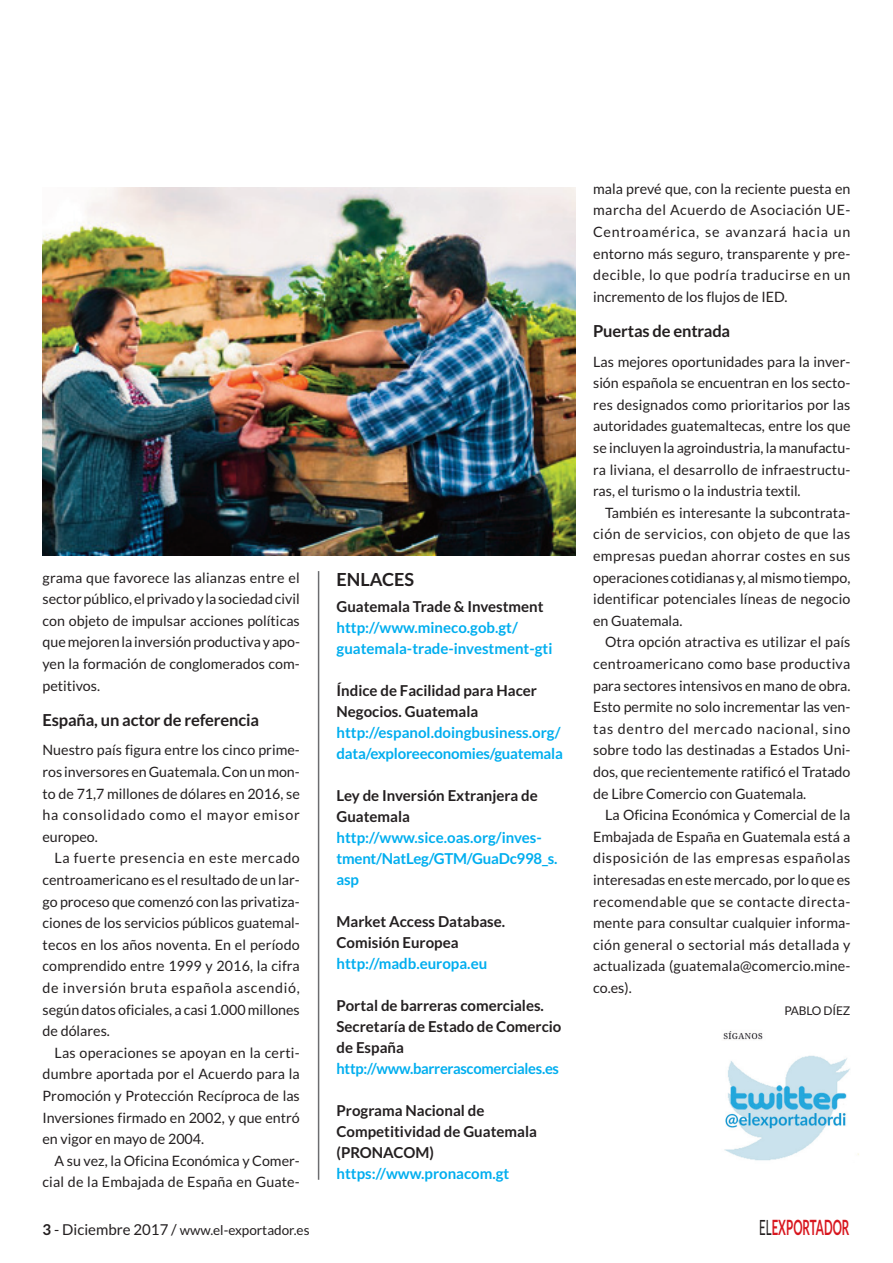
<style>
.page{position:relative;width:893px;height:1263px;background:#fff}
.page>*{position:absolute;margin:0;border:0;box-sizing:border-box;transform-origin:0 0}
.t1{font:700 21px "Lato";color:#d8171f;scale:.55 1}
.t2{font:700 18px "Lato";color:#231f20}
.t3{font:700 16.5px "Lato";letter-spacing:-.01em;color:#231f20}
.t4{font:700 15px/21px "Lato";color:#00aeef}
.t5{font:700 15px/21px "Lato";color:#231f20}
.t6{font:14.25px/21.6px "Lato";color:#231f20;text-align:justify}
.t7{font:14.25px "Lato";letter-spacing:.05em;color:#231f20}
.t8{font:14.25px "Lato";letter-spacing:.03em;color:#231f20}
.t9{font:14.25px "Lato";letter-spacing:.025em;color:#231f20}
.t10{font:14.25px "Lato";letter-spacing:.02em;color:#231f20}
.t11{font:14.25px "Lato";letter-spacing:.045em;color:#231f20}
.t12{font:14.25px "Lato";letter-spacing:.04em;color:#231f20}
.t13{font:13.5px "Lato";color:#231f20}
.t14{font:12px "Lato";letter-spacing:-.01em;color:#231f20}
.s1{color:#231f20}
.s2{color:#00aeef}
.s3{font-weight:700;font-size:15px}
.s4{font-size:15px}
.s5{font-weight:400;color:#231f20}
</style>
<div class="page">
<hr style="left:318px;top:571px;width:1px;height:609px;background:#6c6d70">
<img style="left:723px;top:1031px;width:136px;height:130px">
<img style="left:43px;top:187px;width:532px;height:368px">
<p class="t6" style="left:43px;top:568px;width:259px">grama que favorece las alianzas entre el sector público, el privado y la sociedad civil con objeto de impulsar acciones políticas que mejoren la inversión productiva y apo&shy;yen la formación de conglomerados com&shy;petitivos.</p>
<p class="t3" style="left:43px;top:714px;width:218px">España, un actor de referencia</p>
<p class="t6" style="left:43px;top:741px;width:259px">Nuestro país figura entre los cinco prime-</p>
<p class="t6" style="left:43px;top:762px;width:259px">ros inversores en Guatemala. Con un mon-</p>
<p class="t6" style="left:43px;top:784px;width:259px">to de 71,7 millones de dólares en 2016, se</p>
<p class="t7" style="left:43px;top:810px;width:259px">ha consolidado como el mayor emisor</p>
<p class="t6" style="left:43px;top:827px;width:57px">europeo.</p>
<p class="t12" style="left:55px;top:853px;width:247px">La fuerte presencia en este mercado</p>
<p class="t6" style="left:43px;top:870px;width:259px">centroamericano es el resultado de un lar-</p>
<p class="t6" style="left:43px;top:892px;width:259px">go proceso que comenzó con las privatiza-</p>
<p class="t6" style="left:43px;top:913px;width:259px">ciones de los servicios públicos guatemal-</p>
<p class="t6" style="left:43px;top:935px;width:259px">tecos en los años noventa. En el período</p>
<p class="t6" style="left:43px;top:957px;width:259px">comprendido entre 1999 y 2016, la cifra</p>
<p class="t7" style="left:43px;top:982px;width:259px">de inversión bruta española ascendió,</p>
<p class="t6" style="left:43px;top:1000px;width:259px">según datos oficiales, a casi 1.000 millones</p>
<p class="t6" style="left:43px;top:1021px;width:69px">de dólares.</p>
<p class="t10" style="left:55px;top:1047px;width:247px">Las operaciones se apoyan en la certi-</p>
<p class="t6" style="left:43px;top:1065px;width:259px">dumbre aportada por el Acuerdo para la</p>
<p class="t6" style="left:43px;top:1086px;width:259px">Promoción y Protección Recíproca de las</p>
<p class="t6" style="left:43px;top:1108px;width:259px">Inversiones firmado en 2002, y que entró</p>
<p class="t6" style="left:43px;top:1129px;width:163px">en vigor en mayo de 2004.</p>
<p class="t6" style="left:55px;top:1151px;width:247px">A su vez, la Oficina Económica y Comer-</p>
<p class="t6" style="left:43px;top:1173px;width:259px">cial de la Embajada de España en Guate-</p>
<p class="t2" style="left:337px;top:573px;width:79px">ENLACES</p>
<p class="t4" style="left:337px;top:597px;width:217px"><span class="s1">Guatemala Trade &amp; Investment </span>http://www.mineco.gob.gt/ guatemala-trade-investment-gti</p>
<p class="t4" style="left:337px;top:681px;width:228px"><span class="s1">Índice de Facilidad para Hacer<br>Negocios. Guatemala </span>http://espanol.doingbusiness.org/ data/exploreeconomies/guatemala</p>
<p class="t4" style="left:337px;top:786px;width:222px"><span class="s1">Ley de Inversión Extranjera de<br>Guatemala </span>http://www.sice.oas.org/inves&shy;tment/NatLeg/GTM/GuaDc998_s. asp</p>
<p class="t5" style="left:337px;top:912px;width:170px">Market Access Database.<br>Comisión Europea <span class="s2">http://madb.europa.eu</span></p>
<p class="t5" style="left:337px;top:996px;width:226px">Portal de barreras comerciales.<br>Secretaría de Estado de Comercio de España <span class="s2">http://www.barrerascomerciales.es</span></p>
<p class="t5" style="left:337px;top:1101px;width:202px">Programa Nacional de<br>Competitividad de Guatemala (PRONACOM) <span class="s2">https://www.pronacom.gt</span></p>
<p class="t6" style="left:593px;top:179px;width:259px">mala prevé que, con la reciente puesta en marcha del Acuerdo de Asociación UE-Centroamérica, se avanzará hacia un entorno más seguro, transparente y pre&shy;decible, lo que podría traducirse en un incremento de los flujos de IED.</p>
<p class="t3" style="left:593px;top:325px;width:139px">Puertas de entrada</p>
<p class="t6" style="left:593px;top:352px;width:259px">Las mejores oportunidades para la inver-</p>
<p class="t6" style="left:593px;top:373px;width:259px">sión española se encuentran en los secto-</p>
<p class="t6" style="left:593px;top:395px;width:259px">res designados como prioritarios por las</p>
<p class="t6" style="left:593px;top:417px;width:259px">autoridades guatemaltecas, entre los que</p>
<p class="t6" style="left:593px;top:438px;width:259px">se incluyen la agroindustria, la manufactu-</p>
<p class="t6" style="left:593px;top:460px;width:259px">ra liviana, el desarrollo de infraestructu-</p>
<p class="t6" style="left:593px;top:481px;width:209px">ras, el turismo o la industria textil.</p>
<p class="t6" style="left:605px;top:503px;width:247px">También es interesante la subcontrata-</p>
<p class="t8" style="left:593px;top:529px;width:259px">ción de servicios, con objeto de que las</p>
<p class="t9" style="left:593px;top:550px;width:259px">empresas puedan ahorrar costes en sus</p>
<p class="t6" style="left:593px;top:568px;width:259px">operaciones cotidianas y, al mismo tiempo,</p>
<p class="t6" style="left:593px;top:589px;width:259px">identificar potenciales líneas de negocio</p>
<p class="t6" style="left:593px;top:611px;width:91px">en Guatemala.</p>
<p class="t6" style="left:605px;top:633px;width:247px">Otra opción atractiva es utilizar el país</p>
<p class="t10" style="left:593px;top:658px;width:259px">centroamericano como base productiva</p>
<p class="t6" style="left:593px;top:676px;width:259px">para sectores intensivos en mano de obra.</p>
<p class="t6" style="left:593px;top:697px;width:259px">Esto permite no solo incrementar las ven-</p>
<p class="t7" style="left:593px;top:723px;width:259px">tas dentro del mercado nacional, sino</p>
<p class="t6" style="left:593px;top:741px;width:259px">sobre todo las destinadas a Estados Uni-</p>
<p class="t6" style="left:593px;top:762px;width:259px">dos, que recientemente ratificó el Tratado</p>
<p class="t6" style="left:593px;top:784px;width:215px">de Libre Comercio con Guatemala.</p>
<p class="t6" style="left:605px;top:805px;width:247px">La Oficina Económica y Comercial de la</p>
<p class="t6" style="left:593px;top:827px;width:259px">Embajada de España en Guatemala está a</p>
<p class="t11" style="left:593px;top:853px;width:259px">disposición de las empresas españolas</p>
<p class="t6" style="left:593px;top:870px;width:259px">interesadas en este mercado, por lo que es</p>
<p class="t8" style="left:593px;top:896px;width:259px">recomendable que se contacte directa-</p>
<p class="t6" style="left:593px;top:913px;width:259px">mente para consultar cualquier informa-</p>
<p class="t9" style="left:593px;top:939px;width:259px">ción general o sectorial más detallada y</p>
<p class="t6" style="left:593px;top:957px;width:259px">actualizada (guatemala@comercio.mine-</p>
<p class="t6" style="left:593px;top:978px;width:40px">co.es).</p>
<p class="t14" style="left:784px;top:1006px;width:68px">PABLO DÍEZ</p>
<p class="t13" style="left:43px;top:1225px;width:269px"><span class="s3">3</span> <span class="s4">- Diciembre 2017 /</span> www.el-exportador.es</p>
<p class="t1" style="left:759px;top:1220px;width:166px"><span class="s5">EL</span>EXPORTADOR</p>
</div>
